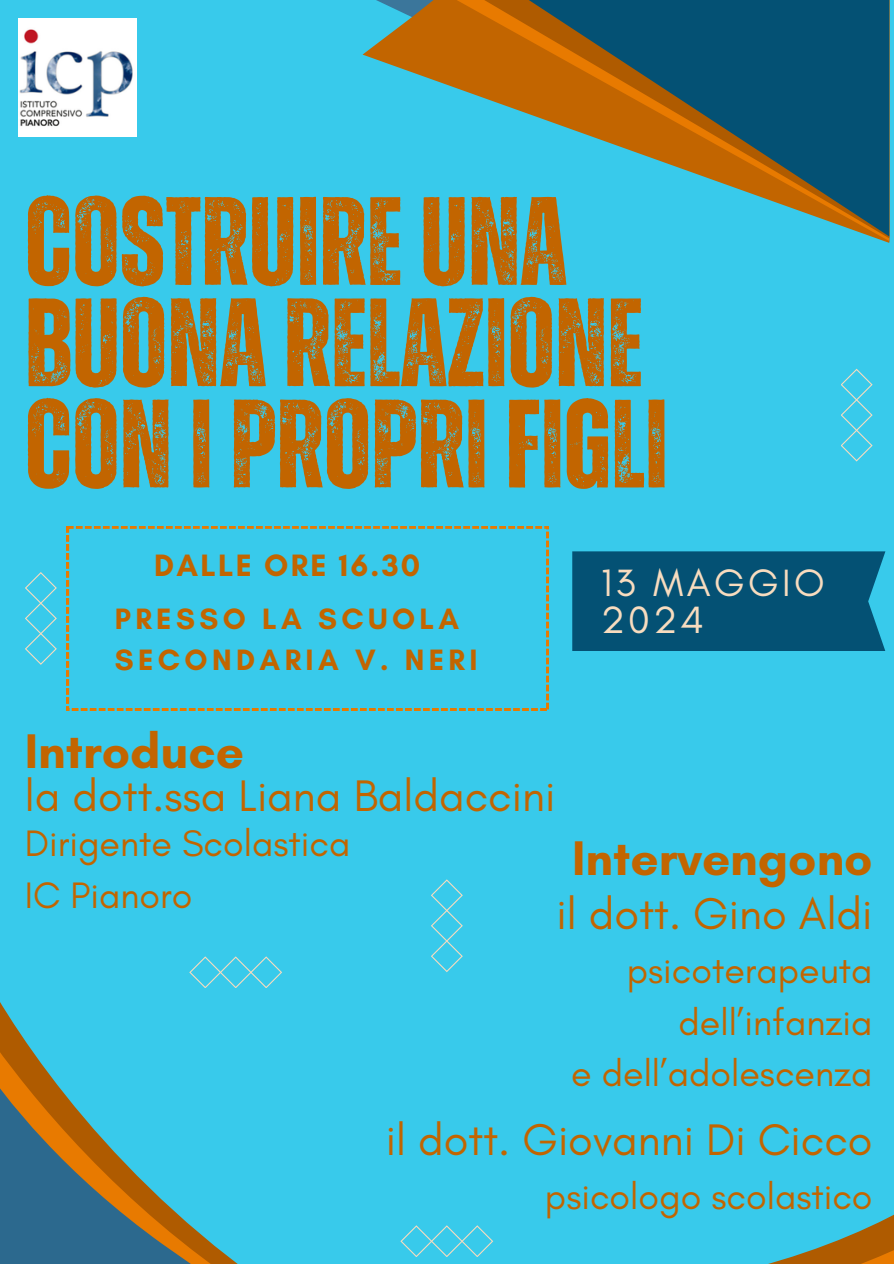
<style>
.page{position:relative;width:894px;height:1264px;background:#fff}
.page>*{position:absolute;margin:0;border:0;box-sizing:border-box;transform-origin:0 0}
.t1{font:700 125.4px/101.2px "Zuume Rough";color:#c26500}
.t2{font:700 49.5px "Glacial Indifference";color:#c26500}
.t3{font:45px "Glacial Indifference";color:#c26500}
.t4{font:38.7px/37.2px "Glacial Indifference";letter-spacing:.09em;color:#f8dcbf}
.t5{font:37.5px/51.8px "Glacial Indifference";color:#c26500;text-align:right}
.t6{font:700 31.5px "Glacial Indifference";letter-spacing:.07em;color:#c26500}
.t7{font:700 30px/41.7px "Glacial Indifference";letter-spacing:.145em;color:#c26500}
</style>
<div class="page">
<div style="left:0;top:0;width:893px;height:1263px;background:#38caeb"></div>
<svg style="left:67px;top:526px;width:481px;height:184px"></svg>
<svg style="left:445px;top:1215px;width:448px;height:47px"></svg>
<svg style="left:0;top:1014px;width:33px;height:37px"></svg>
<svg style="left:0;top:1051px;width:418px;height:206px"></svg>
<svg style="left:0;top:1253px;width:379px;height:10px"></svg>
<svg style="left:771px;top:1262px;width:122px;height:1px"></svg>
<div style="left:572px;top:551px;width:313px;height:100px;background:#045174"></div>
<svg style="left:362px;top:0;width:527px;height:243px"></svg>
<svg style="left:391px;top:0;width:498px;height:241px"></svg>
<svg style="left:423px;top:0;width:466px;height:238px"></svg>
<svg style="left:474px;top:0;width:415px;height:236px"></svg>
<svg style="left:189px;top:956px;width:93px;height:31px"></svg>
<svg style="left:25px;top:572px;width:32px;height:93px"></svg>
<svg style="left:841px;top:368px;width:31px;height:93px"></svg>
<img style="left:18px;top:18px;width:118px;height:118px">
<svg style="left:400px;top:1225px;width:93px;height:31px"></svg>
<svg style="left:431px;top:879px;width:31px;height:93px"></svg>
<p class="t1" style="left:25px;top:197px;width:644px">COSTRUIREUNA<br>BUONARELAZIONE<br>CON IPROPRI FIGLI</p>
<p class="t6" style="left:154px;top:546px;width:267px">DALLE ORE 16.30</p>
<p class="t7" style="left:115px;top:597px;width:364px">PRESSO LA SCUOLA<br>SECONDARIA V. NERI</p>
<h2 class="t2" style="left:25px;top:720px;width:221px">Introduce</h2>
<h5 class="t3" style="left:25px;top:768px;width:532px">la dott.ssa Liana Baldaccini</h5>
<p class="t4" style="left:601px;top:563px;width:225px">13 MAGGIO<br>2024</p>
<h3 class="t5" style="left:25px;top:817px;width:327px;text-align:left">Dirigente Scolastica<br>IC Pianoro</h3>
<h4 class="t2" style="left:572px;top:828px;width:302px">Intervengono</h4>
<h1 class="t3" style="left:556px;top:886px;width:317px">il dott. Gino Aldi</h1>
<h1 class="t5" style="left:571px;top:943px;width:303px">psicoterapeuta dell’infanzia<br>e dell’adolescenza</h1>
<p class="t3" style="left:385px;top:1111px;width:488px">il dott. Giovanni Di Cicco</p>
<p class="t5" style="left:544px;top:1169px;width:329px">psicologo scolastico</p>
</div>
